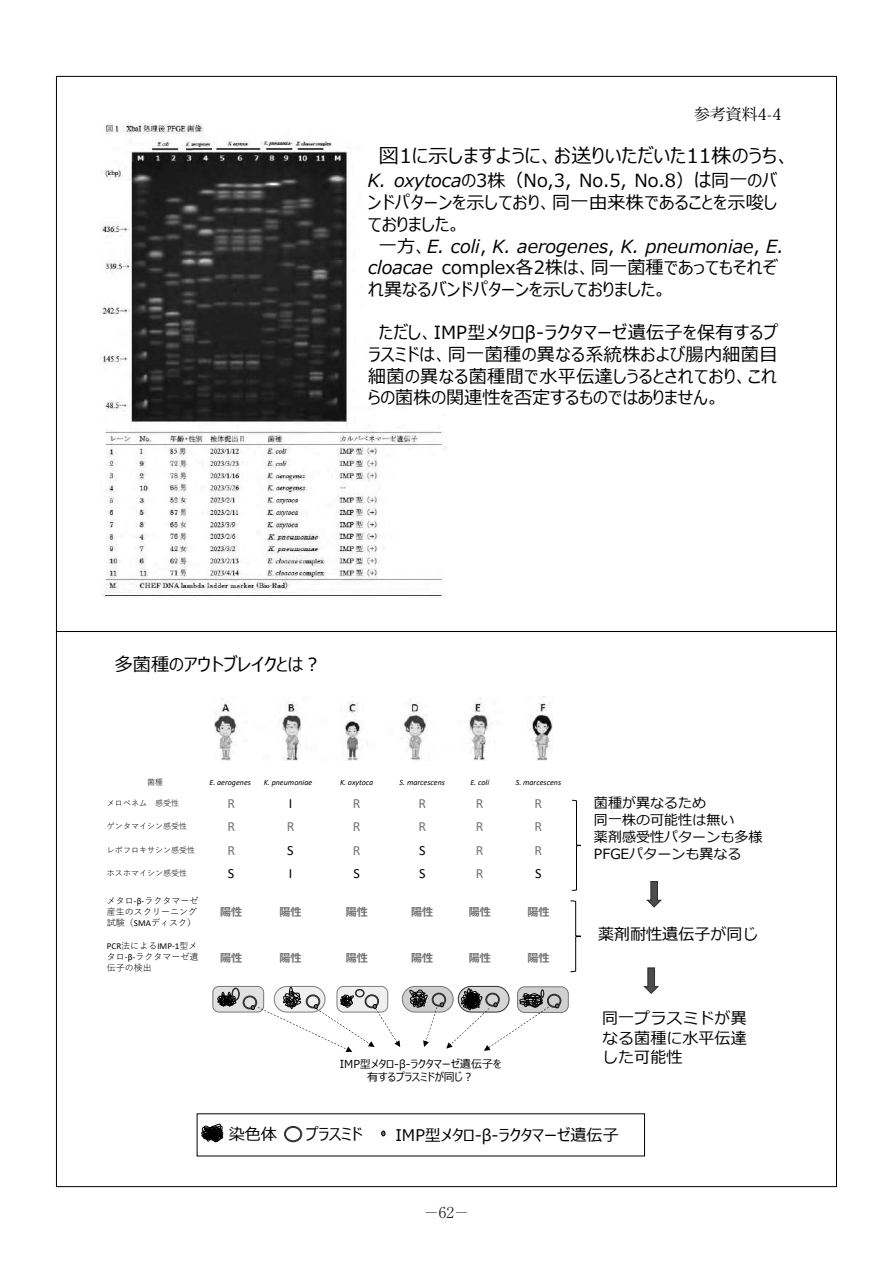
<style>
.page{position:relative;width:893px;height:1263px;background:#fff}
.page>*{position:absolute;margin:0;border:0;box-sizing:border-box;transform-origin:0 0}
.t1{font:20.1px "Meiryo UI";letter-spacing:.015em;color:#000}
.t2{font:18.15px/21.6px "Meiryo UI";color:#000;text-align:justify}
.t3{font:16.05px/19.2px "Meiryo";color:#000;text-align:justify}
.t4{font:16.05px "Meiryo UI";color:#000}
.t5{font:15.9px "Koz Min Pr 6 N";color:#000}
.t6{font:200 15px "Koz Go Pr 6 N";color:#221815}
.t7{font:14.1px/16.8px "Meiryo";color:#000}
.t8{font:14.1px "Calibri";color:#767676}
.t9{font:14.1px "Calibri";color:#000}
.t10{font:11.1px/13.4px "Meiryo UI";color:#000;text-align:center}
.t11{font:700 11.1px "Meiryo UI";color:#767676}
.t12{font:9px/10.9px "Yu Gothic";color:#000}
.t13{font:9px "Calibri";color:#000}
.t14{font:italic 8.1px "Calibri";color:#000}
.t15{font:8.1px "Yu Gothic";color:#000}
.s1{font-style:italic}
.s2{font-size:20.1px}
.s3{font-family:"Calibri"}
.s4{font-family:"Yu Gothic"}
.s5{font-family:"Ryumin Pr 6 N";font-weight:300}
</style>
<div class="page">
<img style="left:101px;top:124px;width:345px;height:473px">
<img style="left:214px;top:697px;width:338px;height:64px">
<svg style="left:458px;top:986px;width:51px;height:26px"></svg>
<div style="left:458px;top:986px;width:52px;height:26px;border:1px solid #2f2f2f;border-radius:13px"></div>
<div style="left:466px;top:988px;width:6px;height:22px;border:1px solid #000;border-radius:50%"></div>
<div style="left:213px;top:986px;width:51px;height:26px;background:#e1e1e1;border-radius:6px"></div>
<div style="left:212px;top:986px;width:52px;height:26px;border:1px solid #787878;border-radius:6px"></div>
<div style="left:274px;top:986px;width:51px;height:26px;border:1px solid #7e7e7e;border-radius:13px"></div>
<div style="left:336px;top:986px;width:52px;height:26px;border:1px solid #7e7e7e;border-radius:7px"></div>
<svg style="left:402px;top:986px;width:51px;height:26px"></svg>
<div style="left:402px;top:986px;width:52px;height:26px;border:1px solid #767676;border-radius:13px"></div>
<div style="left:517px;top:987px;width:51px;height:25px;background:#d0d0d0;border-radius:7px"></div>
<div style="left:517px;top:986px;width:52px;height:27px;border:1px solid #767676;border-radius:7px"></div>
<div style="left:288px;top:987px;width:6px;height:22px;border:1px solid #000;border-radius:50%"></div>
<svg style="left:408px;top:989px;width:153px;height:62px"></svg>
<svg style="left:217px;top:988px;width:183px;height:64px"></svg>
<div style="left:232px;top:987px;width:8px;height:13px;border:1px solid #2f2f2f;border-radius:50%"></div>
<div style="left:232px;top:988px;width:7px;height:12px;border:1px solid #2f2f2f;border-radius:50%"></div>
<svg style="left:201px;top:1123px;width:23px;height:20px"></svg>
<svg style="left:285px;top:1126px;width:17px;height:16px"></svg>
<div style="left:284px;top:1126px;width:18px;height:16px;border:1px solid #2f2f2f;border-radius:50%"></div>
<div style="left:285px;top:1127px;width:16px;height:14px;border:1px solid #2f2f2f;border-radius:50%"></div>
<svg style="left:381px;top:1130px;width:4px;height:6px"></svg>
<svg style="left:646px;top:881px;width:16px;height:27px"></svg>
<svg style="left:643px;top:967px;width:16px;height:27px"></svg>
<svg style="left:572px;top:800px;width:9px;height:91px"></svg>
<svg style="left:570px;top:900px;width:11px;height:72px"></svg>
<p class="t5" style="left:694px;top:105px;width:89px">参考資料4-4</p>
<p class="t1" style="left:379px;top:142px;width:413px">図1に⽰しますように、お送りいただいた11株のうち、</p>
<p class="t2" style="left:368px;top:171px;width:411px"><span class="s1">K. oxytoca</span>の3株（No,3, No.5, No.8）<span class="s2">は</span>同⼀のバンドパターンを⽰しており、同⼀由来株であることを⽰唆しておりました。</p>
<p class="t2" style="left:368px;top:236px;width:417px;text-align:left;text-indent:11px">⼀⽅、<span class="s1">E. coli</span>, <span class="s1">K. aerogenes</span>, <span class="s1">K. pneumoniae</span>, <span class="s1">E. cloacae</span> complex各2株は、同⼀菌種であってもそれぞれ異なるバンドパターンを⽰しておりました。</p>
<p class="t2" style="left:368px;top:323px;width:411px;text-indent:11px">ただし、IMP型メタロβ-ラクタマーゼ遺伝⼦を保有するプラスミドは、同⼀菌種の異なる系統株および腸内細菌⽬細菌の異なる菌種間で⽔平伝達しうるとされており、これらの菌株の関連性を否定するものではありません。</p>
<p class="t2" style="left:115px;top:654px;width:208px">多菌種のアウトブレイクとは︖</p>
<p class="t15" style="left:147px;top:775px;width:18px">菌種</p>
<p class="t14" style="left:210px;top:777px;width:43px">E. aerogenes</p>
<p class="t14" style="left:264px;top:777px;width:50px">K. pneumoniae</p>
<p class="t14" style="left:340px;top:777px;width:35px">K. oxytoca</p>
<p class="t14" style="left:400px;top:777px;width:47px">S. marcescens</p>
<p class="t14" style="left:470px;top:777px;width:20px">E. coli</p>
<p class="t14" style="left:516px;top:777px;width:47px">S. marcescens</p>
<p class="t15" style="left:107px;top:795px;width:74px">メロペネム 感受性</p>
<p class="t8" style="left:227px;top:793px;width:9px">R</p>
<p class="t9" style="left:289px;top:793px;width:5px">I</p>
<p class="t8" style="left:353px;top:793px;width:9px">R</p>
<p class="t8" style="left:535px;top:793px;width:9px">R</p>
<p class="t8" style="left:418px;top:793px;width:9px">R</p>
<p class="t8" style="left:476px;top:793px;width:9px">R</p>
<p class="t15" style="left:107px;top:819px;width:82px">ゲンタマイシン感受性</p>
<p class="t8" style="left:287px;top:817px;width:9px">R</p>
<p class="t8" style="left:227px;top:817px;width:9px">R</p>
<p class="t8" style="left:353px;top:817px;width:9px">R</p>
<p class="t8" style="left:535px;top:817px;width:9px">R</p>
<p class="t8" style="left:418px;top:817px;width:9px">R</p>
<p class="t8" style="left:476px;top:817px;width:9px">R</p>
<p class="t15" style="left:107px;top:842px;width:90px">レボフロキサシン感受性</p>
<p class="t8" style="left:227px;top:840px;width:9px">R</p>
<p class="t9" style="left:287px;top:840px;width:8px">S</p>
<p class="t8" style="left:353px;top:840px;width:9px">R</p>
<p class="t9" style="left:419px;top:840px;width:8px">S</p>
<p class="t8" style="left:535px;top:840px;width:9px">R</p>
<p class="t8" style="left:476px;top:840px;width:9px">R</p>
<p class="t9" style="left:228px;top:864px;width:8px">S</p>
<p class="t9" style="left:354px;top:864px;width:8px">S</p>
<p class="t9" style="left:419px;top:864px;width:8px">S</p>
<p class="t8" style="left:476px;top:864px;width:9px">R</p>
<p class="t9" style="left:535px;top:864px;width:8px">S</p>
<p class="t11" style="left:220px;top:904px;width:24px">陽性</p>
<p class="t11" style="left:279px;top:904px;width:24px">陽性</p>
<p class="t11" style="left:346px;top:904px;width:24px">陽性</p>
<p class="t11" style="left:411px;top:904px;width:24px">陽性</p>
<p class="t11" style="left:469px;top:904px;width:24px">陽性</p>
<p class="t11" style="left:527px;top:904px;width:24px">陽性</p>
<p class="t15" style="left:107px;top:865px;width:82px">ホスホマイシン感受性</p>
<p class="t9" style="left:289px;top:864px;width:5px">I</p>
<p class="t12" style="left:107px;top:894px;width:93px">メタロ<span class="s3">‐β‐</span>ラクタマーゼ産⽣のスクリーニング試験（<span class="s3">SMA</span>ディスク）</p>
<p class="t13" style="left:107px;top:940px;width:92px">PCR<span class="s4">法による</span>IMP‐1<span class="s4">型メ</span></p>
<p class="t12" style="left:107px;top:950px;width:93px">タロ<span class="s3">‐β‐</span>ラクタマーゼ遺伝⼦の検出</p>
<p class="t11" style="left:220px;top:950px;width:24px">陽性</p>
<p class="t11" style="left:279px;top:950px;width:24px">陽性</p>
<p class="t11" style="left:346px;top:950px;width:24px">陽性</p>
<p class="t11" style="left:411px;top:950px;width:24px">陽性</p>
<p class="t11" style="left:469px;top:950px;width:24px">陽性</p>
<p class="t11" style="left:527px;top:950px;width:24px">陽性</p>
<p class="t10" style="left:340px;top:1057px;width:163px">IMP型メタロ-β-ラクタマーゼ遺伝⼦を有するプラスミドが同じ︖</p>
<p class="t7" style="left:594px;top:795px;width:170px">菌種が異なるため<br>同⼀株の可能性は無い<br>薬剤感受性パターンも多様<br>PFGEパターンも異なる</p>
<p class="t3" style="left:598px;top:925px;width:162px">薬剤耐性遺伝⼦が同じ</p>
<p class="t3" style="left:602px;top:1010px;width:146px">同⼀プラスミドが異なる菌種に⽔平伝達した可能性</p>
<p class="t4" style="left:229px;top:1123px;width:50px">染⾊体</p>
<p class="t4" style="left:306px;top:1123px;width:58px">プラスミド</p>
<p class="t4" style="left:395px;top:1124px;width:225px">IMP型メタロ-β-ラクタマーゼ遺伝⼦</p>
<p class="t6" style="left:424px;top:1204px;width:46px">−<span class="s5">62</span>−</p>
</div>
